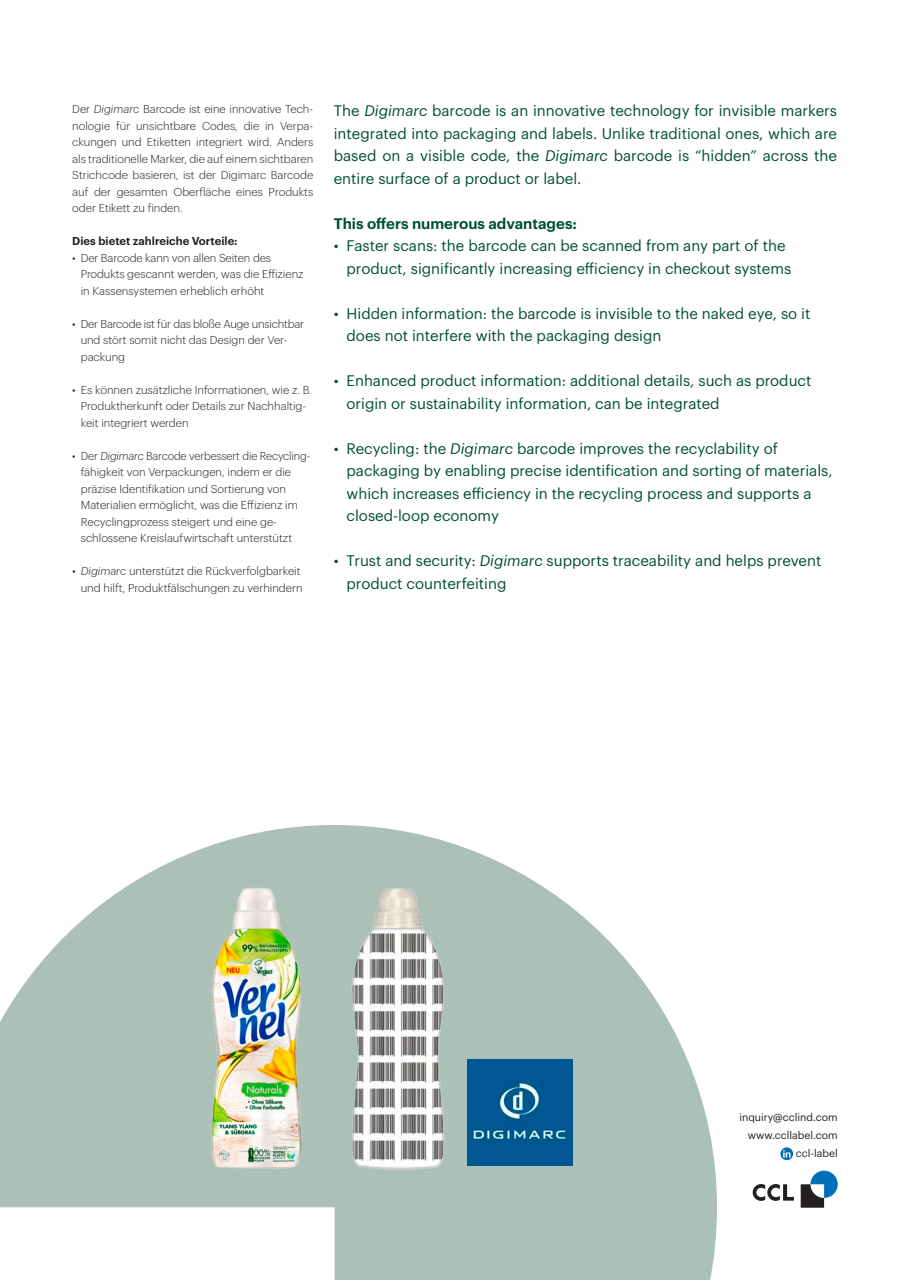
<style>
.page{position:relative;width:910px;height:1280px;background:#fff}
.page>*{position:absolute;margin:0;border:0;box-sizing:border-box;transform-origin:0 0}
.t1{font:15px/22.5px "Graphik";color:#005032}
.t2{font:600 15px "Graphik";color:#005032}
.t3{font:300 11.25px/16.5px "Graphik";color:#231f20}
.t4{font:600 11.25px "Graphik";color:#231f20}
.t5{font:10.5px/18px "Graphik";color:#231f20;text-align:right}
.s1{font-style:italic}
</style>
<div class="page">
<svg style="left:753px;top:1184px;width:41px;height:17px"></svg>
<svg style="left:801px;top:1171px;width:37px;height:37px"></svg>
<svg style="left:0;top:825px;width:717px;height:455px;fill:#abc1b7"></svg>
<img style="left:202px;top:867px;width:265px;height:340px">
<img style="left:467px;top:1059px;width:105px;height:106px">
<svg style="left:780px;top:1147px;width:13px;height:13px"></svg>
<svg style="left:783px;top:1150px;width:7px;height:7px"></svg>
<p class="t3" style="left:72px;top:100px;width:242px;text-align:justify">Der <span class="s1">Digimarc</span> Barcode ist eine innovative Tech&shy;nologie für unsichtbare Codes, die in Verpa&shy;ckungen und Etiketten integriert wird. Anders als traditionelle Marker, die auf einem sichtbaren Strichcode basieren, ist der Digimarc Barcode auf der gesamten Oberfläche eines Produkts oder Etikett zu finden.</p>
<p class="t4" style="left:72px;top:232px;width:167px">Dies bietet zahlreiche Vorteile:</p>
<p class="t3" style="left:81px;top:248px;width:224px;text-indent:-9px">• Der Barcode kann von allen Seiten des<br>Produkts gescannt werden, was die Effizienz in Kassensystemen erheblich erhöht</p>
<p class="t3" style="left:81px;top:314px;width:225px;text-indent:-9px">• Der Barcode ist für das bloße Auge unsichtbar und stört somit nicht das Design der Ver&shy;packung</p>
<p class="t3" style="left:81px;top:380px;width:233px;text-indent:-9px">• Es können zusätzliche Informationen, wie z. B.<br>Produktherkunft oder Details zur Nachhaltig&shy;keit integriert werden</p>
<p class="t3" style="left:81px;top:446px;width:231px;text-indent:-9px">• Der <span class="s1">Digimarc</span> Barcode verbessert die Recycling&shy;fähigkeit von Verpackungen, indem er die präzise Identifikation und Sortierung von Materialien ermöglicht, was die Effizienz im Recyclingprozess steigert und eine ge&shy;schlossene Kreislaufwirtschaft unterstützt</p>
<p class="t3" style="left:72px;top:562px;width:232px;text-align:right"><span class="s1">• Digimarc</span> unterstützt die Rückverfolgbarkeit und hilft, Produktfälschungen zu verhindern</p>
<p class="t1" style="left:334px;top:98px;width:505px;text-align:justify">The <span class="s1">Digimarc</span> barcode is an innovative technology for invisible markers integrated into packaging and labels. Unlike traditional ones, which are based on a visible code, the <span class="s1">Digimarc</span> barcode is “hidden” across the entire surface of a product or label.</p>
<h1 class="t2" style="left:334px;top:212px;width:245px">This offers numerous advantages:</h1>
<h1 class="t1" style="left:347px;top:233px;width:446px;text-indent:-13px">• Faster scans: the barcode can be scanned from any part of the product, significantly increasing efficiency in checkout systems</h1>
<h1 class="t1" style="left:347px;top:301px;width:465px;text-indent:-13px">• Hidden information: the barcode is invisible to the naked eye, so it does not interfere with the packaging design</h1>
<h1 class="t1" style="left:347px;top:368px;width:466px;text-indent:-13px">• Enhanced product information: additional details, such as product origin or sustainability information, can be integrated</h1>
<h1 class="t1" style="left:347px;top:436px;width:488px;text-indent:-13px">• Recycling: the <span class="s1">Digimarc</span> barcode improves the recyclability of packaging by enabling precise identification and sorting of materials, which increases efficiency in the recycling process and supports a closed-loop economy</h1>
<h1 class="t1" style="left:347px;top:548px;width:476px;text-indent:-13px">• Trust and security: <span class="s1">Digimarc</span> supports traceability and helps prevent product counterfeiting</h1>
<p class="t5" style="left:739px;top:1107px;width:100px">inquiry@cclind.com www.ccllabel.com ccl-label</p>
</div>
